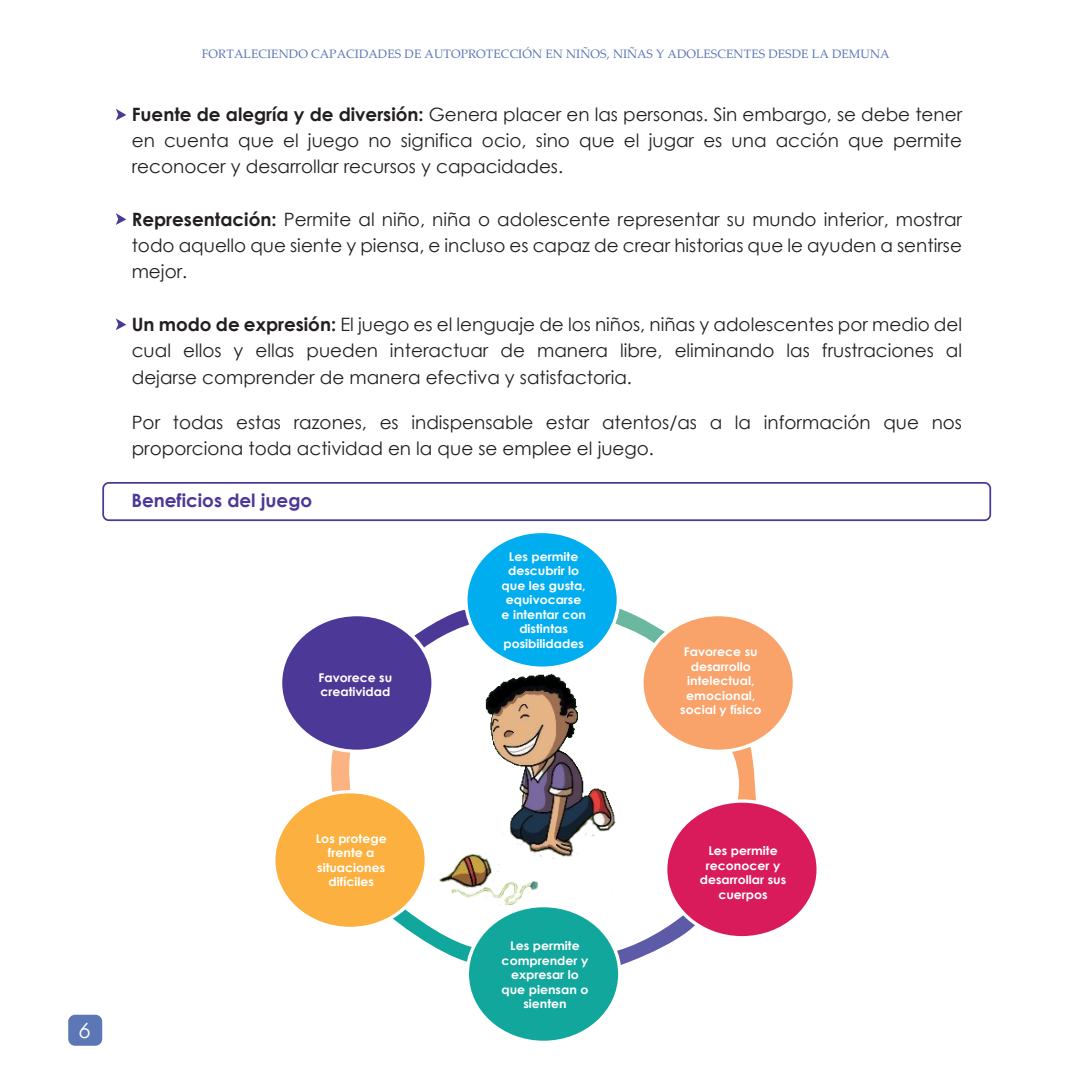
<style>
.page{position:relative;width:1092px;height:1092px;background:#fff}
.page>*{position:absolute;margin:0;border:0;box-sizing:border-box;transform-origin:0 0}
.t1{font:italic 21px "Century Gothic";color:#fff}
.t2{font:18.38px/26.2px "Century Gothic";color:#231f20;text-align:justify}
.t3{font:700 18.38px "Century Gothic";color:#4c3896}
.t4{font:12.25px "Palatino Linotype";color:#5c77b6}
.t5{font:700 12.08px/14.5px "Century Gothic";color:#fff;text-align:center;scale:1.04 1}
.s1{font-weight:700}
</style>
<div class="page">
<div style="left:102px;top:482px;width:889px;height:39px;border:2px solid #4c3896;border-radius:6px"></div>
<div style="left:466px;top:531px;width:152px;height:137px;background:#00aeef;border-radius:50%"></div>
<svg style="left:331px;top:750px;width:13px;height:42px"></svg>
<div style="left:280px;top:614px;width:153px;height:137px;background:#4c3896;border-radius:50%"></div>
<div style="left:274px;top:791px;width:152px;height:137px;background:#fbb03f;border-radius:50%"></div>
<div style="left:467px;top:905px;width:152px;height:137px;background:#12a79d;border-radius:50%"></div>
<svg style="left:748px;top:746px;width:8px;height:54px"></svg>
<div style="left:642px;top:614px;width:152px;height:137px;background:#f9a269;border-radius:50%"></div>
<div style="left:665px;top:801px;width:153px;height:136px;background:#d91a5b;border-radius:50%"></div>
<img style="left:344px;top:578px;width:404px;height:406px">
<svg style="left:116px;top:109px;width:10px;height:11px"></svg>
<svg style="left:116px;top:213px;width:10px;height:12px"></svg>
<svg style="left:116px;top:318px;width:10px;height:12px"></svg>
<div style="left:68px;top:1014px;width:34px;height:31px;background:#5c77b6;border-radius:7px"></div>
<p class="t4" style="left:202px;top:45px;width:689px">FORTALECIENDO CAPACIDADES DE AUTOPROTECCIÓN EN NIÑOS, NIÑAS Y ADOLESCENTES DESDE LA DEMUNA</p>
<p class="t2" style="left:132px;top:101px;width:831px"><span class="s1">Fuente de alegría y de diversión:</span> Genera placer en las personas. Sin embargo, se debe tener en cuenta que el juego no significa ocio, sino que el jugar es una acción que permite reconocer y desarrollar recursos y capacidades.</p>
<p class="t2" style="left:132px;top:206px;width:831px"><span class="s1">Representación:</span> Permite al niño, niña o adolescente representar su mundo interior, mostrar todo aquello que siente y piensa, e incluso es capaz de crear historias que le ayuden a sentirse mejor.</p>
<p class="t2" style="left:132px;top:311px;width:831px"><span class="s1">Un modo de expresión:</span> El juego es el lenguaje de los niños, niñas y adolescentes por medio del cual ellos y ellas pueden interactuar de manera libre, eliminando las frustraciones al dejarse comprender de manera efectiva y satisfactoria.</p>
<p class="t2" style="left:132px;top:409px;width:831px">Por todas estas razones, es indispensable estar atentos/as a la información que nos proporciona toda actividad en la que se emplee el juego.</p>
<p class="t3" style="left:131px;top:486px;width:182px">Beneficios del juego</p>
<p class="t5" style="left:318px;top:669px;width:73px;text-align:left">Favorece su creatividad</p>
<p class="t5" style="left:501px;top:548px;width:83px">Les permite descubrir lo que les gusta, equivocarse e intentar con distintas posibilidades</p>
<p class="t5" style="left:680px;top:644px;width:80px">Favorece su desarrollo intelectual, emocional, social y físico</p>
<p class="t1" style="left:79px;top:1015px;width:13px">6</p>
<p class="t5" style="left:316px;top:830px;width:70px">Los protege frente a situaciones difíciles</p>
<p class="t5" style="left:501px;top:937px;width:85px">Les permite comprender y expresar lo que piensan o sienten</p>
<p class="t5" style="left:699px;top:843px;width:85px">Les permite reconocer y desarrollar sus cuerpos</p>
</div>
